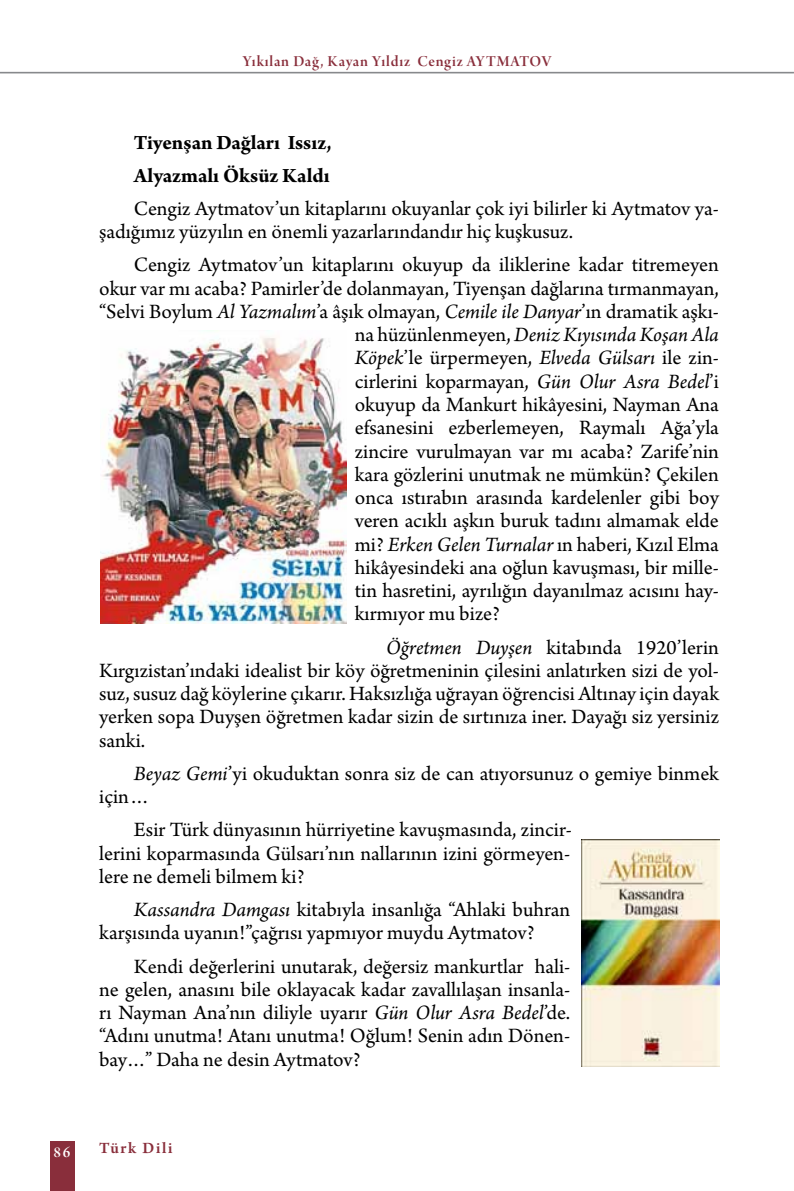
<style>
.page{position:relative;width:794px;height:1191px;background:#fff}
.page>*{position:absolute;margin:0;border:0;box-sizing:border-box;transform-origin:0 0}
.t1{font:21.35px/23.3px "Arno Pro";color:#000}
.t2{font:700 21.35px/33.2px "Arno Pro";letter-spacing:-.005em;color:#000}
.t3{font:italic 21.35px "Arno Pro";color:#000}
.t4{font:600 16.62px "Arno Pro";letter-spacing:.1em;color:#892e3b}
.t5{font:16.1px "Arno Pro Smbd Display";letter-spacing:.045em;color:#892e3b}
.t6{font:16.1px "Arno Pro Smbd Display";color:#fff}
.s1{font-style:italic}
.s2{font-style:normal}
</style>
<div class="page">
<hr style="left:0;top:72px;width:794px;height:1px;background:#808285">
<hr style="left:0;top:73px;width:794px;height:1px;background:#808285">
<div style="left:50px;top:1141px;width:24px;height:50px;background:#892e3b"></div>
<img style="left:100px;top:330px;width:246px;height:294px">
<img style="left:581px;top:839px;width:138px;height:228px">
<p class="t5" style="left:243px;top:52px;width:310px">Yıkılan Dağ, Kayan Yıldız Cengiz AYTMATOV</p>
<p class="t2" style="left:134px;top:127px;width:199px">Tiyenşan Dağları Issız,<br>Alyazmalı Öksüz Kaldı</p>
<p class="t1" style="left:99px;top:198px;width:621px;text-indent:35px">Cengiz Aytmatov’un kitaplarını okuyanlar çok iyi bilirler ki Aytmatov ya&shy;şadığımız yüzyılın en önemli yazarlarındandır hiç kuşkusuz.</p>
<p class="t1" style="left:134px;top:254px;width:586px">Cengiz Aytmatov’un kitaplarını okuyup da iliklerine kadar titremeyen</p>
<p class="t1" style="left:99px;top:278px;width:621px">okur var mı acaba? Pamirler’de dolanmayan, Tiyenşan dağlarına tırmanmayan,</p>
<p class="t1" style="left:99px;top:301px;width:621px">“Selvi Boylum <span class="s1">Al Yazmalım</span>’a âşık olmayan, <span class="s1">Cemile ile Danyar</span>’ın dramatik aşkı-</p>
<p class="t3" style="left:355px;top:322px;width:365px"><span class="s2">na hüzünlenmeyen,</span> Deniz Kıyısında Koşan Ala</p>
<p class="t1" style="left:355px;top:347px;width:366px"><span class="s1">Köpek</span>’le ürpermeyen, <span class="s1">Elveda Gülsarı</span> ile zin-</p>
<p class="t1" style="left:355px;top:371px;width:366px">cirlerini koparmayan, <span class="s1">Gün Olur Asra Bedel</span>’i</p>
<p class="t1" style="left:355px;top:394px;width:365px">okuyup da Mankurt hikâyesini, Nayman Ana</p>
<p class="t1" style="left:355px;top:417px;width:366px">efsanesini ezberlemeyen, Raymalı Ağa’yla</p>
<p class="t1" style="left:355px;top:440px;width:366px">zincire vurulmayan var mı acaba? Zarife’nin</p>
<p class="t1" style="left:355px;top:464px;width:365px">kara gözlerini unutmak ne mümkün? Çekilen</p>
<p class="t1" style="left:355px;top:487px;width:366px">onca ıstırabın arasında kardelenler gibi boy</p>
<p class="t1" style="left:355px;top:510px;width:365px">veren acıklı aşkın buruk tadını almamak elde</p>
<p class="t1" style="left:355px;top:533px;width:365px">mi? <span class="s1">Erken Gelen Turnalar</span> ın haberi, Kızıl Elma</p>
<p class="t1" style="left:355px;top:557px;width:366px">hikâyesindeki ana oğlun kavuşması, bir mille-</p>
<p class="t1" style="left:355px;top:580px;width:366px">tin hasretini, ayrılığın dayanılmaz acısını hay-</p>
<p class="t1" style="left:355px;top:603px;width:147px">kırmıyor mu bize?</p>
<p class="t1" style="left:99px;top:636px;width:621px;text-align:justify;text-indent:287px"><span class="s1">Öğretmen Duyşen</span> kitabında 1920’lerin Kırgızistan’ındaki idealist bir köy öğretmeninin çilesini anlatırken sizi de yol&shy;suz, susuz dağ köylerine çıkarır. Haksızlığa uğrayan öğrencisi Altınay için dayak yerken sopa Duyşen öğretmen kadar sizin de sırtınıza iner. Dayağı siz yersiniz sanki.</p>
<p class="t1" style="left:99px;top:763px;width:621px;text-indent:35px"><span class="s1">Beyaz Gemi</span>’yi okuduktan sonra siz de can atıyorsunuz o gemiye binmek için…</p>
<p class="t1" style="left:99px;top:819px;width:474px;text-align:justify;text-indent:35px">Esir Türk dünyasının hürriyetine kavuşmasında, zincir&shy;lerini koparmasında Gülsarı’nın nallarının izini görmeyen&shy;lere ne demeli bilmem ki?</p>
<p class="t1" style="left:99px;top:899px;width:472px;text-indent:35px"><span class="s1">Kassandra Damgası</span> kitabıyla insanlığa “Ahlaki buhran karşısında uyanın!”çağrısı yapmıyor muydu Aytmatov?</p>
<p class="t1" style="left:99px;top:955px;width:472px;text-align:justify;text-indent:35px">Kendi değerlerini unutarak, değersiz mankurtlar hali&shy;ne gelen, anasını bile oklayacak kadar zavallılaşan insanla&shy;rı Nayman Ana’nın diliyle uyarır <span class="s1">Gün Olur Asra Bedel</span>’de. “Adını unutma! Atanı unutma! Oğlum! Senin adın Dönen&shy;bay…” Daha ne desin Aytmatov?</p>
<p class="t6" style="left:54px;top:1142px;width:18px">86</p>
<p class="t4" style="left:99px;top:1138px;width:75px">Türk Dili</p>
</div>
